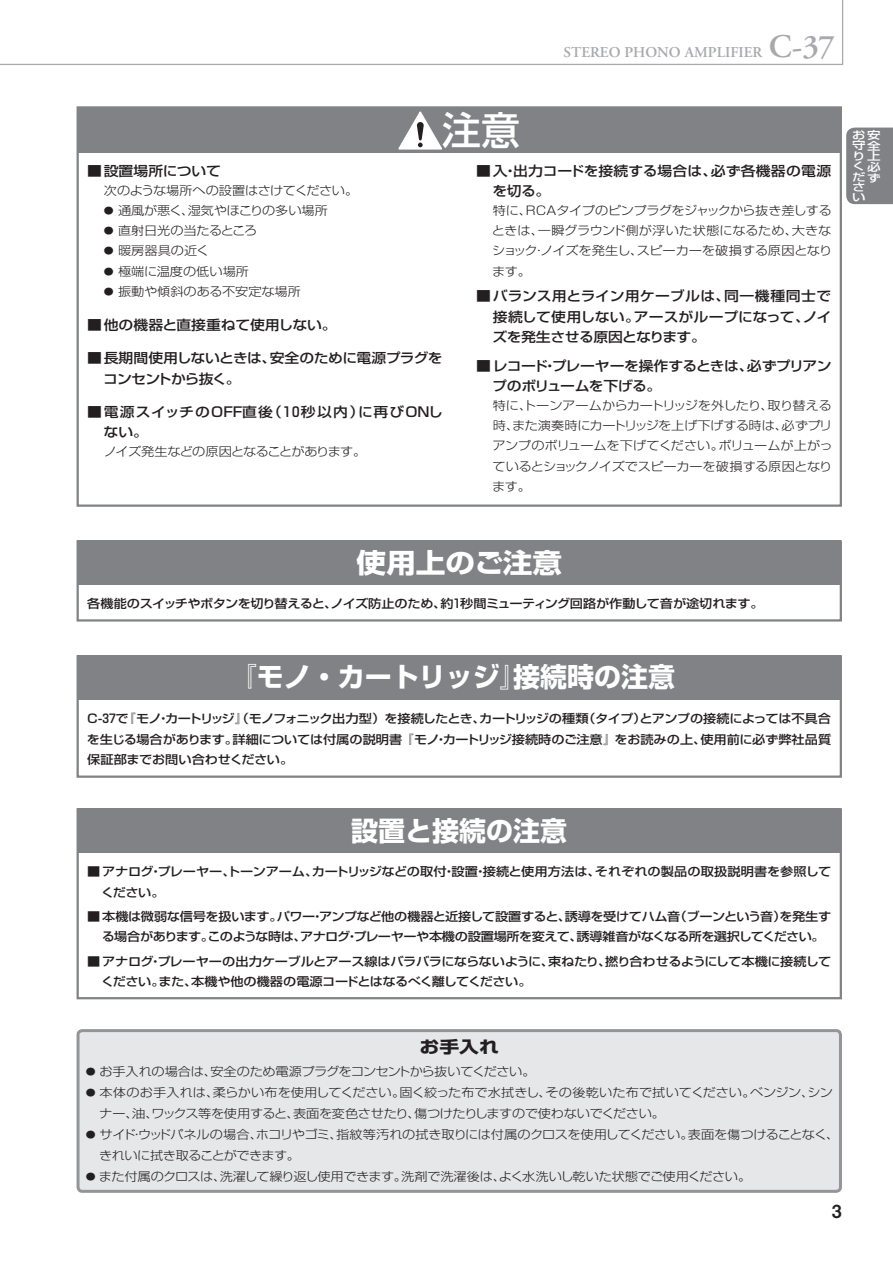
<style>
.page{position:relative;width:893px;height:1263px;background:#fff}
.page>*{position:absolute;margin:0;border:0;box-sizing:border-box;transform-origin:0 0}
.t1{font:500 39px "Shin Go Pro";color:#fff}
.t2{font:700 27px "Shin Go Pro";color:#fff}
.t3{font:700 27px "Shin Go Pro";color:#fff;scale:1.1 1}
.t4{font:18px "Midashi Go Pro MB31";color:#231f20}
.t5{font:700 16.5px "Shin Go Pro";color:#231f20;scale:1.2 1}
.t6{font:600 15px "Adobe Garamond";color:#a8a9ad}
.t7{font:500 13.5px/20.2px "Shin Go Pro";letter-spacing:-.02em;color:#231f20;text-align:justify;scale:1.1 1}
.t8{font:500 13.5px/20.2px "Shin Go Pro";letter-spacing:-.04em;color:#231f20;scale:1.1 1}
.t9{font:500 13.5px/20.2px "Shin Go Pro";letter-spacing:-.045em;color:#231f20;scale:1.1 1}
.t10{font:500 13.5px/20.2px "Shin Go Pro";letter-spacing:.055em;color:#231f20;scale:1.1 1}
.t11{font:500 13.5px/20.2px "Shin Go Pro";letter-spacing:.01em;color:#231f20;scale:1.1 1}
.t12{font:500 12px/20.2px "Shin Go Pro";letter-spacing:-.03em;color:#231f20;scale:1.1 1}
.t13{font:300 12px/20.2px "Shin Go Pro";letter-spacing:-.025em;color:#231f20;scale:1.1 1}
.t14{font:300 12px "Shin Go Pro";letter-spacing:-.045em;color:#231f20;scale:1.1 1}
.t15{font:300 12px "Shin Go Pro";color:#231f20;scale:1.1 1}
.t16{font:300 12px "Shin Go Pro";letter-spacing:-.055em;color:#231f20;scale:1.1 1}
.t17{font:500 10.65px/10.4px "Shin Go Pro";color:#fff;scale:1.27 1}
.s1{font-size:33px}
.s2{font-size:9px}
</style>
<div class="page">
<svg style="left:0;top:0;width:843px;height:65px"></svg>
<div style="left:78px;top:1030px;width:762px;height:161px;background:#e6e7e9;border-radius:4px"></div>
<div style="left:77px;top:1029px;width:765px;height:164px;border:3px solid #939598;border-radius:4px"></div>
<div style="left:77px;top:540px;width:765px;height:81px;border:2px solid #808285"></div>
<div style="left:77px;top:655px;width:765px;height:123px;border:2px solid #808285"></div>
<div style="left:77px;top:808px;width:765px;height:191px;border:2px solid #808285"></div>
<div style="left:78px;top:540px;width:763px;height:45px;background:#808285"></div>
<div style="left:78px;top:655px;width:763px;height:44px;background:#808285"></div>
<div style="left:78px;top:808px;width:763px;height:44px;background:#808285"></div>
<div style="left:78px;top:107px;width:763px;height:46px;background:#808285"></div>
<svg style="left:398px;top:111px;width:44px;height:39px"></svg>
<div style="left:846px;top:128px;width:47px;height:76px;background:#808285"></div>
<p class="t6" style="left:564px;top:44px;width:273px">STEREO PHONO AMPLIFIER <span class="s1">C-37</span></p>
<h1 class="t1" style="left:442px;top:98px;width:79px">注意</h1>
<p class="t7" style="left:87px;top:159px;width:123px">■設置場所について</p>
<p class="t13" style="left:104px;top:178px;width:233px">次のような場所への設置はさけてください。</p>
<p class="t13" style="left:104px;top:199px;width:205px"><span class="s2">●</span> 通風が悪く、湿気やほこりの多い場所</p>
<p class="t13" style="left:104px;top:219px;width:141px"><span class="s2">●</span> 直射日光の当たるところ</p>
<p class="t15" style="left:104px;top:241px;width:97px"><span class="s2">●</span> 暖房器具の近く</p>
<p class="t15" style="left:104px;top:261px;width:134px"><span class="s2">●</span> 極端に温度の低い場所</p>
<p class="t15" style="left:104px;top:281px;width:181px"><span class="s2">●</span> 振動や傾斜のある不安定な場所</p>
<p class="t7" style="left:87px;top:313px;width:228px">■他の機器と直接重ねて使用しない。</p>
<p class="t9" style="left:103px;top:346px;width:310px;text-indent:-16px">■長期間使用しないときは、安全のために電源プラグをコンセントから抜く。</p>
<p class="t10" style="left:104px;top:400px;width:310px;text-indent:-16px">■電源スイッチのOFF直後（１０秒以内）に再びONしない。</p>
<p class="t16" style="left:104px;top:441px;width:240px">ノイズ発生などの原因となることがあります。</p>
<p class="t11" style="left:492px;top:159px;width:310px;text-indent:-16px">■入・出力コードを接続する場合は、必ず各機器の電源を切る。</p>
<p class="t13" style="left:492px;top:199px;width:311px;text-align:justify">特に、ＲＣＡタイプのピンプラグをジャックから抜き差しするときは、一瞬グラウンド側が浮いた状態になるため、大きなショック・ノイズを発生し、スピーカーを破損する原因となります。</p>
<p class="t7" style="left:492px;top:285px;width:310px;text-indent:-16px">■バランス用とライン用ケーブルは、同一機種同士で接続して使用しない。アースがループになって、ノイズを発生させる原因となります。</p>
<p class="t8" style="left:492px;top:354px;width:310px;text-indent:-16px">■レコード・プレーヤーを操作するときは、必ずプリアンプのボリュームを下げる。</p>
<p class="t13" style="left:492px;top:394px;width:311px;text-align:justify">特に、トーンアームからカートリッジを外したり、取り替える時、また演奏時にカートリッジを上げ下げする時は、必ずプリアンプのボリュームを下げてください。ボリュームが上がっているとショックノイズでスピーカーを破損する原因となります。</p>
<p class="t17" style="left:852px;top:128px;width:24px">お安守全り上く必だずさ<br>い</p>
<h2 class="t3" style="left:356px;top:541px;width:189px">使用上のご注意</h2>
<p class="t12" style="left:87px;top:592px;width:617px">各機能のスイッチやボタンを切り替えると、ノイズ防止のため、約１秒間ミューティング回路が作動して音が途切れます。</p>
<h2 class="t2" style="left:230px;top:656px;width:447px">『モノ・カートリッジ』接続時の注意</h2>
<p class="t12" style="left:87px;top:707px;width:678px;text-align:justify">C-37で『モノ・カートリッジ』（モノフォニック出力型）を接続したとき、カートリッジの種類（タイプ）とアンプの接続によっては不具合を生じる場合があります。詳細については付属の説明書 『モノ・カートリッジ接続時のご注意』をお読みの上、使用前に必ず弊社品質保証部までお問い合わせください。</p>
<h2 class="t2" style="left:351px;top:809px;width:217px">設置と接続の注意</h2>
<p class="t12" style="left:101px;top:860px;width:665px;text-indent:-14px">■アナログ・プレーヤー、トーンアーム、カートリッジなどの取付・設置・接続と使用方法は、それぞれの製品の取扱説明書を参照してください。</p>
<p class="t12" style="left:102px;top:905px;width:665px;text-indent:-15px">■ 本機は微弱な信号を扱います。パワー・アンプなど他の機器と近接して設置すると、誘導を受けてハム音（ブーンという音）を発生する場合があります。このような時は、アナログ・プレーヤーや本機の設置場所を変えて、誘導雑音がなくなる所を選択してください。</p>
<p class="t12" style="left:101px;top:950px;width:665px;text-indent:-14px">■ アナログ・プレーヤーの出力ケーブルとアース線はバラバラにならないように、束ねたり、撚り合わせるようにして本機に接続してください。また、本機や他の機器の電源コードとはなるべく離してください。</p>
<h3 class="t5" style="left:420px;top:1034px;width:67px">お手入れ</h3>
<p class="t13" style="left:86px;top:1060px;width:410px"><span class="s2">●</span> お手入れの場合は、安全のため電源プラグをコンセントから抜いてください。</p>
<p class="t13" style="left:99px;top:1080px;width:668px;line-height:21px;text-indent:-14px"><span class="s2">●</span> 本体のお手入れは、柔らかい布を使用してください。固く絞った布で水拭きし、その後乾いた布で拭いてください。ベンジン、シンナー、油、ワックス等を使用すると、表面を変色させたり、傷つけたりしますので使わないでください。</p>
<p class="t13" style="left:99px;top:1122px;width:674px;line-height:21px;text-indent:-13px"><span class="s2">●</span> サイド・ウッドパネルの場合、ホコリやゴミ、指紋等汚れの拭き取りには付属のクロスを使用してください。表面を傷つけることなく、きれいに拭き取ることができます。</p>
<p class="t14" style="left:86px;top:1166px;width:606px"><span class="s2">●</span> また付属のクロスは、洗濯して繰り返し使用できます。洗剤で洗濯後は、よく水洗いし乾いた状態でご使用ください。</p>
<h3 class="t4" style="left:832px;top:1196px;width:12px">3</h3>
</div>
